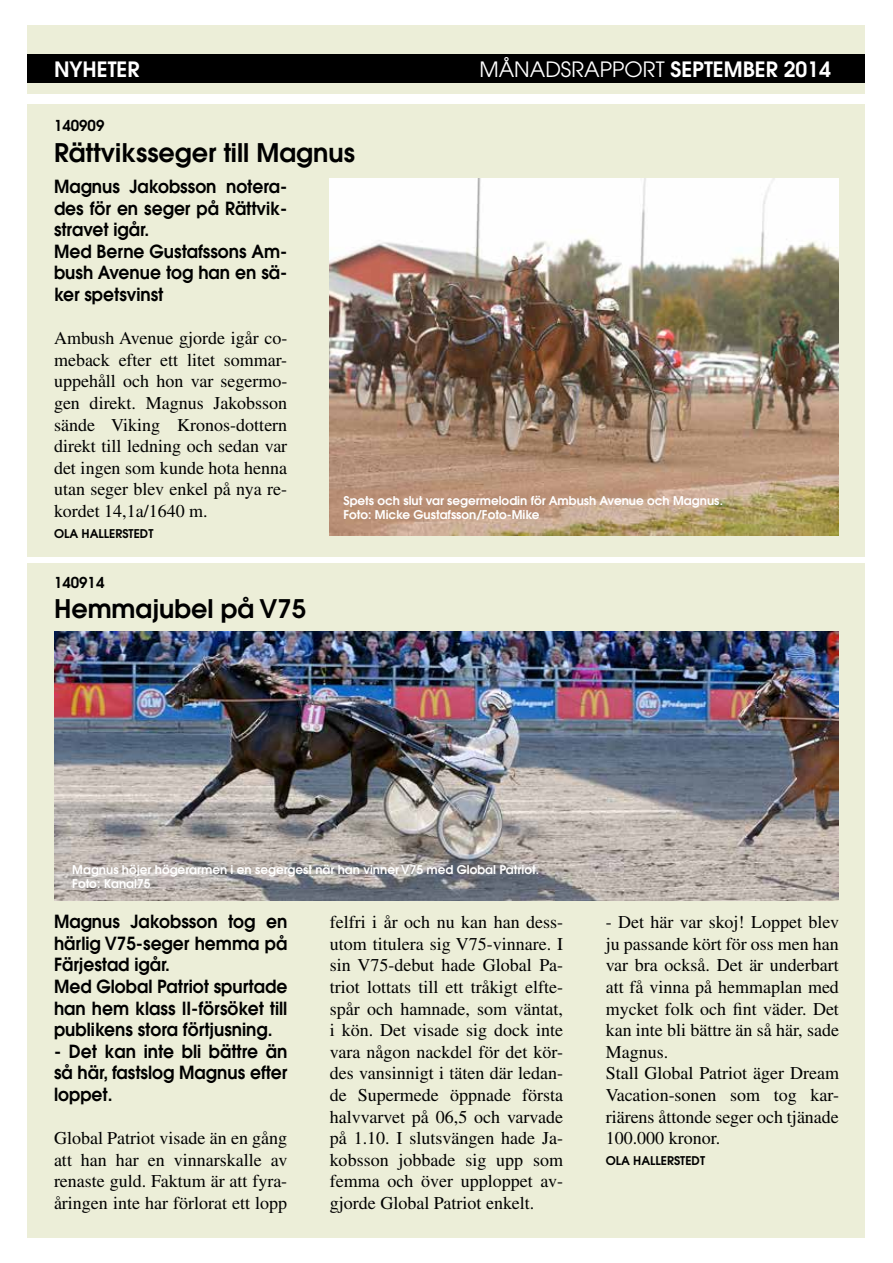
<style>
.page{position:relative;width:893px;height:1263px;background:#fff}
.page>*{position:absolute;margin:0;border:0;box-sizing:border-box;transform-origin:0 0}
.t1{font:600 25.5px "Avant Garde";color:#000}
.t2{font:21px "Avant Garde";color:#fff}
.t3{font:600 21px "Avant Garde";color:#fff}
.t4{font:18px/21.6px "Times";color:#000;text-align:justify}
.t5{font:600 18px/21.6px "Avant Garde";color:#000;scale:.95 1}
.t6{font:600 15px "Avant Garde";color:#000}
.t7{font:600 12px/14.4px "Avant Garde";color:#fff}
.t8{font:600 12px "Avant Garde";color:#000}
.s1{font-weight:600}
</style>
<div class="page">
<div style="left:28px;top:26px;width:837px;height:68px;background:#eceed8"></div>
<div style="left:28px;top:54px;width:837px;height:28px;background:#000"></div>
<div style="left:28px;top:104px;width:837px;height:453px;background:#eceed8"></div>
<div style="left:28px;top:563px;width:837px;height:674px;background:#eceed8"></div>
<img style="left:330px;top:179px;width:509px;height:357px">
<img style="left:54px;top:631px;width:785px;height:269px">
<p class="t3" style="left:54px;top:56px;width:87px">NYHETER</p>
<p class="t2" style="left:479px;top:57px;width:353px">MÅNADSRAPPORT <span class="s1">SEPTEMBER 2014</span></p>
<p class="t6" style="left:54px;top:116px;width:52px">140909</p>
<h1 class="t1" style="left:54px;top:136px;width:302px">Rättviksseger till Magnus</h1>
<p class="t5" style="left:54px;top:175px;width:247px">Magnus Jakobsson notera&shy;des för en seger på Rättvik&shy;stravet igår.<br>Med Berne Gustafssons Am&shy;bush Avenue tog han en sä&shy;ker spetsvinst</p>
<p class="t4" style="left:54px;top:327px;width:235px">Ambush Avenue gjorde igår co&shy;meback efter ett litet sommar&shy;uppehåll och hon var segermo&shy;gen direkt. Magnus Jakobsson sände Viking Kronos-dottern direkt till ledning och sedan var det ingen som kunde hota henna utan seger blev enkel på nya re&shy;kordet 14,1a/1640 m.</p>
<p class="t8" style="left:54px;top:526px;width:101px">OLA HALLERSTEDT</p>
<p class="t7" style="left:343px;top:493px;width:381px">Spets och slut var segermelodin för Ambush Avenue och Magnus.<br>Foto: Micke Gustafsson/Foto-Mike</p>
<p class="t6" style="left:54px;top:572px;width:52px">140914</p>
<h1 class="t1" style="left:54px;top:592px;width:253px">Hemmajubel på V75</h1>
<p class="t7" style="left:72px;top:862px;width:468px">Magnus höjer högerarmen i en segergest när han vinner V75 med Global Patriot.<br>Foto: Kanal75</p>
<p class="t5" style="left:54px;top:910px;width:247px">Magnus Jakobsson tog en härlig V75-seger hemma på<br>Färjestad igår.<br>Med Global Patriot spurtade han hem klass II-försöket till publikens stora förtjusning.</p>
<p class="t5" style="left:54px;top:1040px;width:247px;text-align:justify">- Det kan inte bli bättre än så här, fastslog Magnus efter loppet.</p>
<p class="t4" style="left:54px;top:1127px;width:235px">Global Patriot visade än en gång att han har en vinnarskalle av renaste guld. Faktum är att fyra&shy;åringen inte har förlorat ett lopp</p>
<p class="t4" style="left:330px;top:911px;width:235px">felfri i år och nu kan han dess&shy;utom titulera sig V75-vinnare. I sin V75-debut hade Global Pa&shy;triot lottats till ett tråkigt elfte&shy;spår och hamnade, som väntat, i kön. Det visade sig dock inte vara någon nackdel för det kör&shy;des vansinnigt i täten där ledan&shy;de Supermede öppnade första halvvarvet på 06,5 och varvade på 1.10. I slutsvängen hade Ja&shy;kobsson jobbade sig upp som femma och över upploppet av&shy;gjorde Global Patriot enkelt.</p>
<p class="t4" style="left:606px;top:911px;width:235px;text-align:left">- Det här var skoj! Loppet blev ju passande kört för oss men han var bra också. Det är underbart att få vinna på hemmaplan med mycket folk och fint väder. Det kan inte bli bättre än så här, sade<br>Magnus.<br>Stall Global Patriot äger Dream<br>Vacation-sonen som tog kar&shy;riärens åttonde seger och tjänade<br>100.000 kronor.</p>
<p class="t8" style="left:606px;top:1153px;width:101px">OLA HALLERSTEDT</p>
</div>
